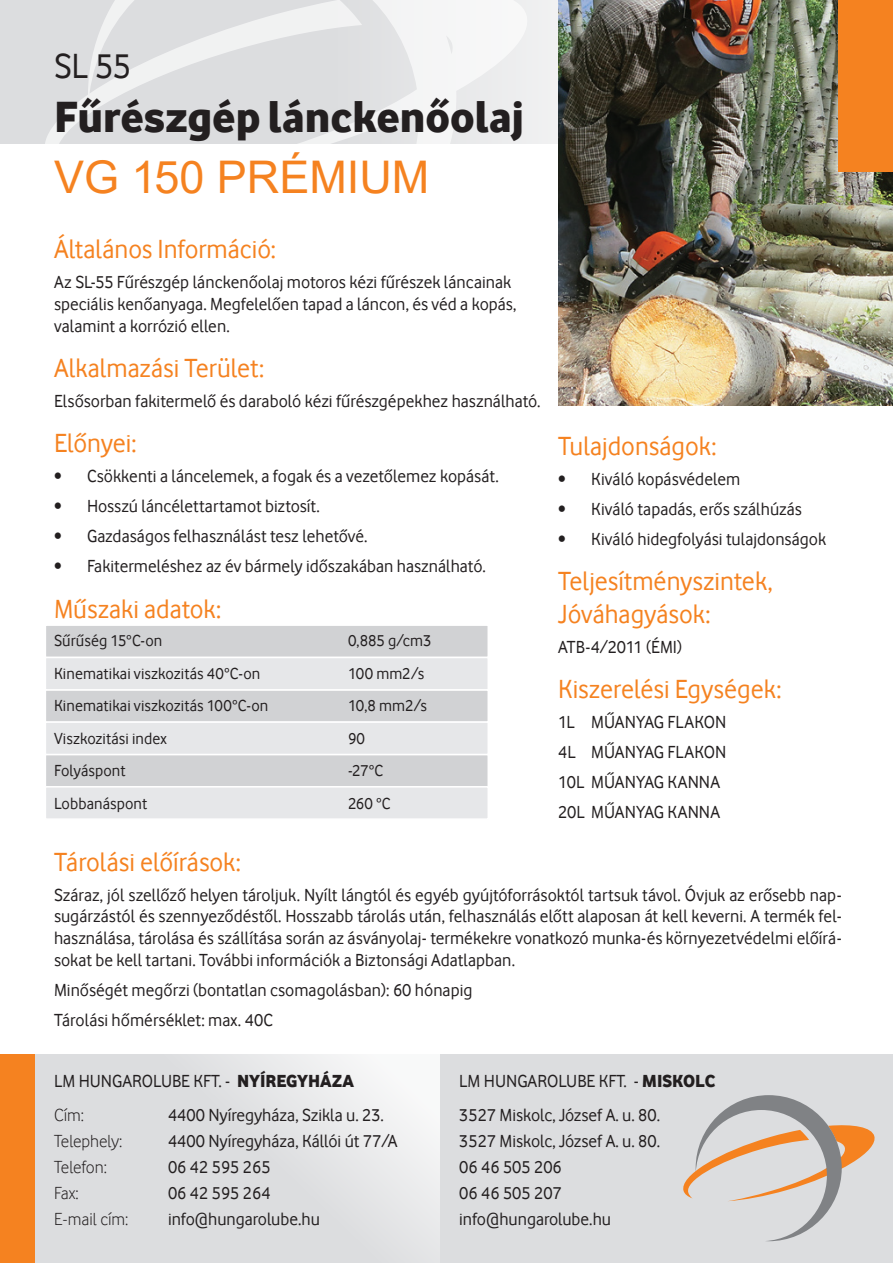
<style>
.page{position:relative;width:893px;height:1263px;background:#fff}
.page>*{position:absolute;margin:0;border:0;box-sizing:border-box;transform-origin:0 0}
.t1{font:45px "Vodafone Ex B";letter-spacing:-.005em;color:#231f20}
.t2{font:45px "Arial";color:#f58220}
.t3{font:36px "Vodafone Rg";color:#231f20}
.t4{font:27px/32.4px "Vodafone Rg";color:#f58220}
.t5{font:18px/21.6px "Vodafone Rg";color:#231f20}
.t6{font:18px "Vodafone Lt";color:#231f20}
.t7{font:16.5px "Vodafone Rg";letter-spacing:.005em;color:#231f20}
.s1{font-size:16.5px}
.s2{font-family:"Vodafone Ex B"}
</style>
<div class="page">
<div style="left:34px;top:1054px;width:859px;height:209px;background:#dcdddf"></div>
<div style="left:0;top:1054px;width:34px;height:209px;background:#f58220"></div>
<div style="left:139px;top:1052px;width:300px;height:211px;background:linear-gradient(to right,#d8d9db,#efeff0)"></div>
<svg style="left:683px;top:1095px;width:192px;height:146px"></svg>
<svg style="left:0;top:0;width:558px;height:144px;fill:#dcdddf"></svg>
<svg style="left:41px;top:0;width:491px;height:144px;fill:#dddee0"></svg>
<img style="left:558px;top:0;width:335px;height:406px">
<div style="left:45px;top:624px;width:444px;height:34px;background:#d1d2d4;border:2px solid #fff"></div>
<div style="left:45px;top:689px;width:444px;height:34px;background:#d1d2d4;border:2px solid #fff"></div>
<div style="left:45px;top:754px;width:444px;height:33px;background:#d1d2d4;border:2px solid #fff"></div>
<div style="left:45px;top:657px;width:444px;height:33px;background:#e6e7e9;border:2px solid #fff"></div>
<div style="left:45px;top:721px;width:444px;height:34px;background:#e6e7e9;border:2px solid #fff"></div>
<div style="left:45px;top:786px;width:444px;height:34px;background:#e6e7e9;border:2px solid #fff"></div>
<div style="left:839px;top:0;width:54px;height:171px;background:#f58220"></div>
<h2 class="t3" style="left:54px;top:46px;width:79px">SL 55</h2>
<h1 class="t1" style="left:54px;top:89px;width:472px">Fűrészgép lánckenőolaj</h1>
<h1 class="t2" style="left:54px;top:147px;width:377px">VG 150 PRÉMIUM</h1>
<h3 class="t4" style="left:54px;top:233px;width:223px">Általános Információ:</h3>
<p class="t5" style="left:54px;top:271px;width:464px">Az SL-55 Fűrészgép lánckenőolaj motoros kézi fűrészek láncainak speciális kenőanyaga. Megfelelően tapad a láncon, és véd a kopás, valamint a korrózió ellen.</p>
<h3 class="t4" style="left:54px;top:351px;width:212px">Alkalmazási Terület:</h3>
<p class="t5" style="left:54px;top:390px;width:488px">Elsősorban fakitermelő és daraboló kézi fűrészgépekhez használható.</p>
<h3 class="t4" style="left:54px;top:427px;width:84px">Előnyei:</h3>
<p class="t5" style="left:54px;top:465px;width:446px"><span class="s1">•</span> Csökkenti a láncelemek, a fogak és a vezetőlemez kopását.</p>
<p class="t5" style="left:54px;top:495px;width:268px"><span class="s1">•</span> Hosszú láncélettartamot biztosít.</p>
<p class="t5" style="left:54px;top:525px;width:315px"><span class="s1">•</span> Gazdaságos felhasználást tesz lehetővé.</p>
<p class="t5" style="left:54px;top:555px;width:433px"><span class="s1">•</span> Fakitermeléshez az év bármely időszakában használható.</p>
<h3 class="t4" style="left:54px;top:592px;width:169px">Műszaki adatok:</h3>
<p class="t7" style="left:54px;top:631px;width:110px">Sűrűség 15°C-on</p>
<p class="t7" style="left:348px;top:631px;width:85px">0,885 g/cm3</p>
<p class="t7" style="left:54px;top:664px;width:208px">Kinematikai viszkozitás 40°C-on</p>
<p class="t7" style="left:348px;top:664px;width:78px">100 mm2/s</p>
<p class="t7" style="left:54px;top:696px;width:216px">Kinematikai viszkozitás 100°C-on</p>
<p class="t7" style="left:348px;top:696px;width:80px">10,8 mm2/s</p>
<p class="t7" style="left:54px;top:729px;width:114px">Viszkozitási index</p>
<p class="t7" style="left:348px;top:729px;width:19px">90</p>
<p class="t7" style="left:54px;top:761px;width:73px">Folyáspont</p>
<p class="t7" style="left:348px;top:761px;width:37px">-27°C</p>
<p class="t7" style="left:54px;top:794px;width:95px">Lobbanáspont</p>
<p class="t7" style="left:348px;top:794px;width:44px">260 °C</p>
<h3 class="t4" style="left:558px;top:429px;width:160px">Tulajdonságok:</h3>
<p class="t5" style="left:558px;top:468px;width:184px"><span class="s1">•</span> Kiváló kopásvédelem</p>
<p class="t5" style="left:558px;top:498px;width:245px"><span class="s1">•</span> Kiváló tapadás, erős szálhúzás</p>
<p class="t5" style="left:558px;top:528px;width:269px"><span class="s1">•</span> Kiváló hidegfolyási tulajdonságok</p>
<h3 class="t4" style="left:558px;top:565px;width:216px">Teljesítményszintek,<br>Jóváhagyások:</h3>
<p class="t5" style="left:558px;top:636px;width:125px">ATB-4/2011 (ÉMI)</p>
<h3 class="t4" style="left:558px;top:672px;width:225px">Kiszerelési Egységek:</h3>
<p class="t5" style="left:558px;top:707px;width:170px;line-height:30.2px">1L MŰANYAG FLAKON<br>4L MŰANYAG FLAKON<br>10L MŰANYAG KANNA<br>20L MŰANYAG KANNA</p>
<h3 class="t4" style="left:54px;top:845px;width:188px">Tárolási előírások:</h3>
<p class="t5" style="left:54px;top:884px;width:789px;text-align:justify">Száraz, jól szellőző helyen tároljuk. Nyílt lángtól és egyéb gyújtóforrásoktól tartsuk távol. Óvjuk az erősebb nap&shy;sugárzástól és szennyeződéstől. Hosszabb tárolás után, felhasználás előtt alaposan át kell keverni. A termék fel&shy;használása, tárolása és szállítása során az ásványolaj- termékekre vonatkozó munka-és környezetvédelmi előírá&shy;sokat be kell tartani. További információk a Biztonsági Adatlapban.</p>
<p class="t5" style="left:54px;top:974px;width:420px;line-height:30.2px">Minőségét megőrzi (bontatlan csomagolásban): 60 hónapig<br>Tárolási hőmérséklet: max. 40C</p>
<p class="t5" style="left:54px;top:1070px;width:301px">LM HUNGAROLUBE KFT. - <span class="s2">NYÍREGYHÁZA</span></p>
<p class="t6" style="left:54px;top:1105px;width:31px">Cím:</p>
<p class="t5" style="left:168px;top:1104px;width:217px">4400 Nyíregyháza, Szikla u. 23.</p>
<p class="t6" style="left:54px;top:1131px;width:70px">Telephely:</p>
<p class="t5" style="left:168px;top:1130px;width:231px">4400 Nyíregyháza, Kállói út 77/A</p>
<p class="t6" style="left:54px;top:1157px;width:54px">Telefon:</p>
<p class="t5" style="left:168px;top:1156px;width:104px">06 42 595 265</p>
<p class="t6" style="left:54px;top:1182px;width:26px">Fax:</p>
<p class="t5" style="left:168px;top:1182px;width:104px">06 42 595 264</p>
<p class="t6" style="left:54px;top:1208px;width:76px">E-mail cím:</p>
<p class="t5" style="left:168px;top:1208px;width:153px">info@hungarolube.hu</p>
<p class="t5" style="left:459px;top:1063px;width:258px;line-height:34.3px">LM HUNGAROLUBE KFT. - <span class="s2">MISKOLC<br></span>3527 Miskolc, József A. u. 80.</p>
<p class="t5" style="left:459px;top:1128px;width:202px;line-height:25.8px">3527 Miskolc, József A. u. 80.<br>06 46 505 206<br>06 46 505 207 info@hungarolube.hu</p>
</div>
